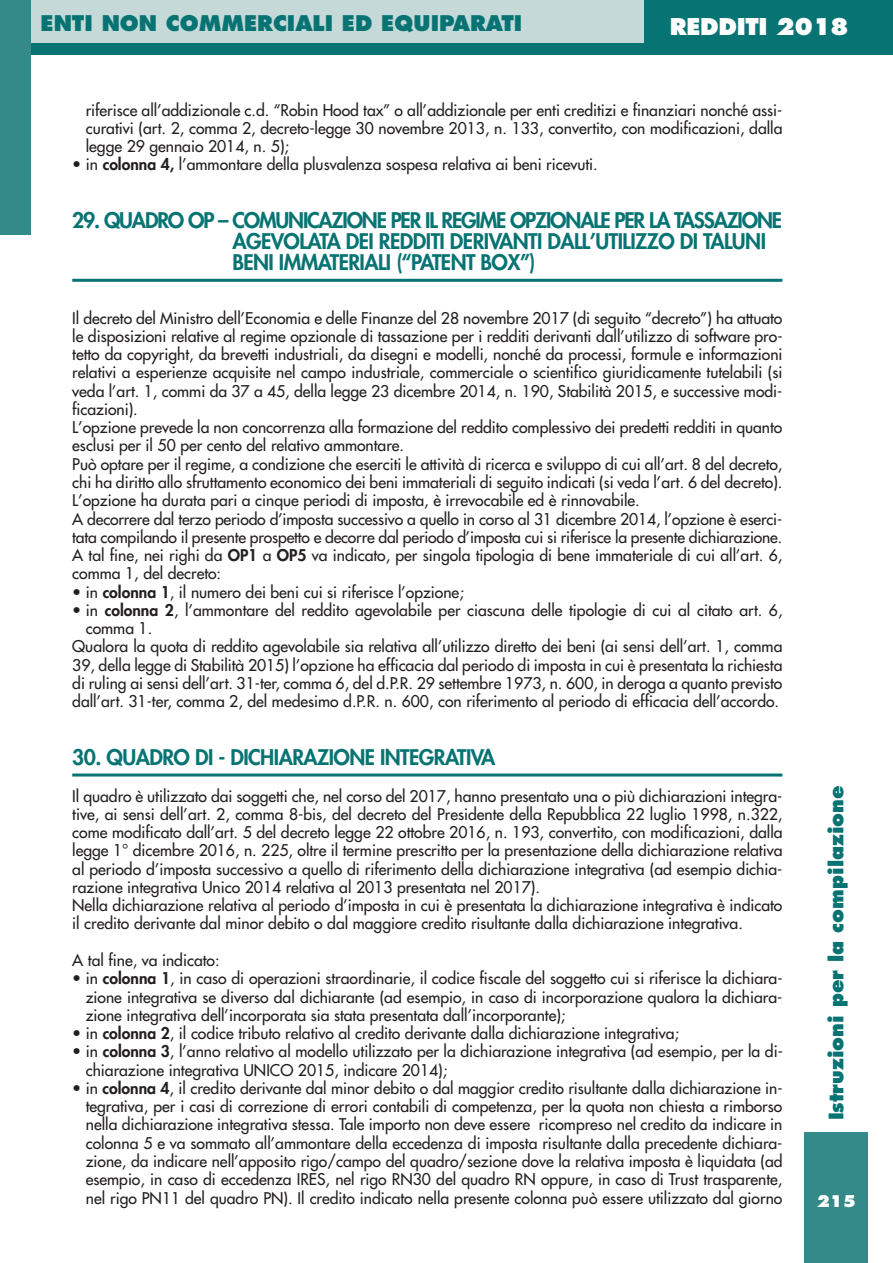
<style>
.page{position:relative;width:893px;height:1263px;background:#fff}
.page>*{position:absolute;margin:0;border:0;box-sizing:border-box;transform-origin:0 0}
.t1{font:800 22.5px "Futura";letter-spacing:-.015em;color:#fff}
.t2{font:800 21px/21.3px "Futura";letter-spacing:-.055em;color:#077473}
.t3{font:800 21px "Futura";letter-spacing:-.025em;color:#077473}
.t4{font:800 21px "Futura";color:#077473}
.t5{font:800 19.5px "Futura";color:#077473}
.t6{font:15.75px/18.3px "Futura";color:#231f20;text-align:justify}
.t7{font:800 15.75px "Futura";color:#fff}
.s1{font-weight:800}
</style>
<div class="page">
<hr style="left:72px;top:279px;width:710px;height:3px;background:#077473">
<hr style="left:72px;top:773px;width:710px;height:3px;background:#077473">
<div style="left:804px;top:1132px;width:64px;height:131px;background:#348a89"></div>
<div style="left:30px;top:0;width:863px;height:54px;background:#077473"></div>
<div style="left:30px;top:0;width:614px;height:43px;background:#c5d9d9"></div>
<div style="left:0;top:0;width:30px;height:235px;background:#348a89"></div>
<h2 class="t4" style="left:41px;top:14px;width:483px">ENTI NON COMMERCIALI ED EQUIPARATI</h2>
<h1 class="t1" style="left:670px;top:16px;width:181px">REDDITI 2018</h1>
<p class="t6" style="left:86px;top:102px;width:698px">riferisce all’addizionale c.d. “Robin Hood tax” o all’addizionale per enti creditizi e finanziari nonché assi&shy;curativi (art. 2, comma 2, decreto-legge 30 novembre 2013, n. 133, convertito, con modificazioni, dalla legge 29 gennaio 2014, n. 5);</p>
<p class="t6" style="left:72px;top:156px;width:527px">• in <span class="s1">colonna 4,</span> l’ammontare della plusvalenza sospesa relativa ai beni ricevuti.</p>
<h2 class="t2" style="left:232px;top:211px;width:551px;text-indent:-160px">29. QUADRO OP – COMUNICAZIONE PER IL REGIME OPZIONALE PER LA TASSAZIONE<br>AGEVOLATA DEI REDDITI DERIVANTI DALL’UTILIZZO DI TALUNI<br>BENI IMMATERIALI (“PATENT BOX”)</h2>
<p class="t6" style="left:72px;top:310px;width:712px;text-align:left">Il decreto del Ministro dell’Economia e delle Finanze del 28 novembre 2017 (di seguito “decreto”) ha attuato le disposizioni relative al regime opzionale di tassazione per i redditi derivanti dall’utilizzo di software pro&shy;tetto da copyright, da brevetti industriali, da disegni e modelli, nonché da processi, formule e informazioni relativi a esperienze acquisite nel campo industriale, commerciale o scientifico giuridicamente tutelabili (si veda l’art. 1, commi da 37 a 45, della legge 23 dicembre 2014, n. 190, Stabilità 2015, e successive modi&shy;ficazioni).<br>L’opzione prevede la non concorrenza alla formazione del reddito complessivo dei predetti redditi in quanto esclusi per il 50 per cento del relativo ammontare.<br>Può optare per il regime, a condizione che eserciti le attività di ricerca e sviluppo di cui all’art. 8 del decreto, chi ha diritto allo sfruttamento economico dei beni immateriali di seguito indicati (si veda l’art. 6 del decreto).<br>L’opzione ha durata pari a cinque periodi di imposta, è irrevocabile ed è rinnovabile.<br>A decorrere dal terzo periodo d’imposta successivo a quello in corso al 31 dicembre 2014, l’opzione è eserci&shy;tata compilando il presente prospetto e decorre dal periodo d’imposta cui si riferisce la presente dichiarazione.<br>A tal fine, nei righi da <span class="s1">OP1</span> a <span class="s1">OP5</span> va indicato, per singola tipologia di bene immateriale di cui all’art. 6, comma 1, del decreto:</p>
<p class="t6" style="left:72px;top:584px;width:393px">• in <span class="s1">colonna 1</span>, il numero dei beni cui si riferisce l’opzione;</p>
<p class="t6" style="left:72px;top:602px;width:712px">• in <span class="s1">colonna 2</span>, l’ammontare del reddito agevolabile per ciascuna delle tipologie di cui al citato art. 6,</p>
<p class="t6" style="left:86px;top:620px;width:68px">comma 1.</p>
<p class="t6" style="left:72px;top:638px;width:712px">Qualora la quota di reddito agevolabile sia relativa all’utilizzo diretto dei beni (ai sensi dell’art. 1, comma</p>
<p class="t6" style="left:72px;top:657px;width:712px">39, della legge di Stabilità 2015) l’opzione ha efficacia dal periodo di imposta in cui è presentata la richiesta</p>
<p class="t6" style="left:72px;top:675px;width:712px">di ruling ai sensi dell’art. 31-ter, comma 6, del d.P.R. 29 settembre 1973, n. 600, in deroga a quanto previsto</p>
<p class="t6" style="left:72px;top:693px;width:708px">dall’art. 31-ter, comma 2, del medesimo d.P.R. n. 600, con riferimento al periodo di efficacia dell’accordo.</p>
<h2 class="t3" style="left:72px;top:747px;width:425px">30. QUADRO DI - DICHIARAZIONE INTEGRATIVA</h2>
<p class="t6" style="left:72px;top:788px;width:712px;text-align:left">Il quadro è utilizzato dai soggetti che, nel corso del 2017, hanno presentato una o più dichiarazioni integra&shy;tive, ai sensi dell’art. 2, comma 8-bis, del decreto del Presidente della Repubblica 22 luglio 1998, n.322, come modificato dall’art. 5 del decreto legge 22 ottobre 2016, n. 193, convertito, con modificazioni, dalla legge 1° dicembre 2016, n. 225, oltre il termine prescritto per la presentazione della dichiarazione relativa al periodo d’imposta successivo a quello di riferimento della dichiarazione integrativa (ad esempio dichia&shy;razione integrativa Unico 2014 relativa al 2013 presentata nel 2017).<br>Nella dichiarazione relativa al periodo d’imposta in cui è presentata la dichiarazione integrativa è indicato il credito derivante dal minor debito o dal maggiore credito risultante dalla dichiarazione integrativa.</p>
<p class="t6" style="left:72px;top:952px;width:149px">A tal fine, va indicato:</p>
<p class="t6" style="left:86px;top:970px;width:698px;text-indent:-13px">• in <span class="s1">colonna 1</span>, in caso di operazioni straordinarie, il codice fiscale del soggetto cui si riferisce la dichiara&shy;zione integrativa se diverso dal dichiarante (ad esempio, in caso di incorporazione qualora la dichiara&shy;zione integrativa dell’incorporata sia stata presentata dall’incorporante);</p>
<p class="t6" style="left:72px;top:1025px;width:608px">• in <span class="s1">colonna 2</span>, il codice tributo relativo al credito derivante dalla dichiarazione integrativa;</p>
<p class="t6" style="left:86px;top:1043px;width:699px;text-indent:-13px">• in <span class="s1">colonna 3</span>, l’anno relativo al modello utilizzato per la dichiarazione integrativa (ad esempio, per la di&shy;chiarazione integrativa UNICO 2015, indicare 2014);</p>
<p class="t6" style="left:86px;top:1080px;width:698px;text-indent:-14px">• in <span class="s1">colonna 4</span>, il credito derivante dal minor debito o dal maggior credito risultante dalla dichiarazione in&shy;tegrativa, per i casi di correzione di errori contabili di competenza, per la quota non chiesta a rimborso nella dichiarazione integrativa stessa. Tale importo non deve essere ricompreso nel credito da indicare in colonna 5 e va sommato all’ammontare della eccedenza di imposta risultante dalla precedente dichiara&shy;zione, da indicare nell’apposito rigo/campo del quadro/sezione dove la relativa imposta è liquidata (ad esempio, in caso di eccedenza IRES, nel rigo RN30 del quadro RN oppure, in caso di Trust trasparente, nel rigo PN11 del quadro PN). Il credito indicato nella presente colonna può essere utilizzato dal giorno</p>
<p class="t5" style="left:827px;top:1120px;width:336px;rotate:-90deg">Istruzioni per la compilazione</p>
<p class="t7" style="left:817px;top:1194px;width:41px">215</p>
</div>
